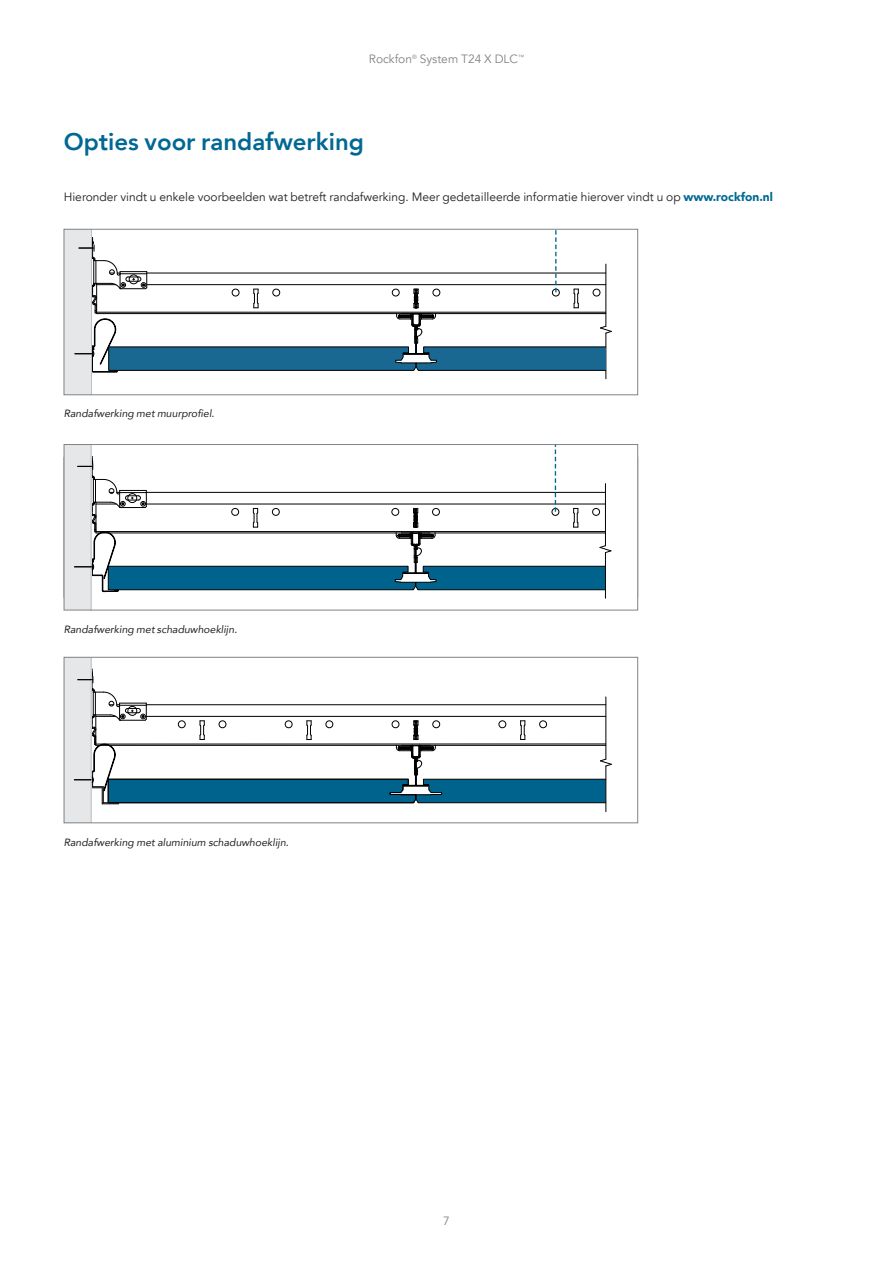
<style>
.page{position:relative;width:893px;height:1263px;background:#fff}
.page>*{position:absolute;margin:0;border:0;box-sizing:border-box;transform-origin:0 0}
.t1{font:800 24px "Avenir";color:#006893}
.t2{font:12px "Avenir";color:#231f20}
.t3{font:12px "Avenir";color:#808285}
.t4{font:italic 10.5px "Avenir";color:#231f20}
.s1{font-weight:900;color:#006893}
</style>
<div class="page">
<div style="left:64px;top:229px;width:28px;height:166px;background:#e6e7e8"></div>
<hr style="left:91px;top:229px;width:1px;height:166px;background:#c0c0c0">
<hr style="left:606px;top:333px;width:1px;height:46px;background:#000">
<svg style="left:75px;top:231px;width:537px;height:141px"></svg>
<div style="left:64px;top:229px;width:574px;height:166px;border:1px solid #808285"></div>
<div style="left:64px;top:444px;width:27px;height:166px;background:#e6e7e8"></div>
<hr style="left:91px;top:444px;width:1px;height:166px;background:#c0c0c0">
<hr style="left:605px;top:553px;width:1px;height:45px;background:#000">
<svg style="left:74px;top:446px;width:537px;height:146px"></svg>
<div style="left:64px;top:444px;width:574px;height:166px;border:1px solid #808285"></div>
<div style="left:64px;top:657px;width:27px;height:166px;background:#e6e7e8"></div>
<hr style="left:91px;top:657px;width:1px;height:166px;background:#c0c0c0">
<svg style="left:74px;top:669px;width:538px;height:135px"></svg>
<hr style="left:606px;top:697px;width:1px;height:62px;background:#000">
<hr style="left:606px;top:766px;width:1px;height:46px;background:#000">
<div style="left:64px;top:657px;width:574px;height:166px;border:1px solid #808285"></div>
<p class="t3" style="left:369px;top:52px;width:157px">Rockfon<sup>®</sup> System T24 X DLC<sup>™</sup></p>
<h1 class="t1" style="left:64px;top:123px;width:302px">Opties voor randafwerking</h1>
<p class="t2" style="left:64px;top:190px;width:711px">Hieronder vindt u enkele voorbeelden wat betreft randafwerking. Meer gedetailleerde informatie hierover vindt u op <span class="s1">www.rockfon.nl</span></p>
<p class="t4" style="left:64px;top:407px;width:152px">Randafwerking met muurprofiel.</p>
<p class="t4" style="left:64px;top:623px;width:175px">Randafwerking met schaduwhoeklijn.</p>
<p class="t4" style="left:64px;top:836px;width:227px">Randafwerking met aluminium schaduwhoeklijn.</p>
<p class="t3" style="left:443px;top:1213px;width:8px">7</p>
</div>
